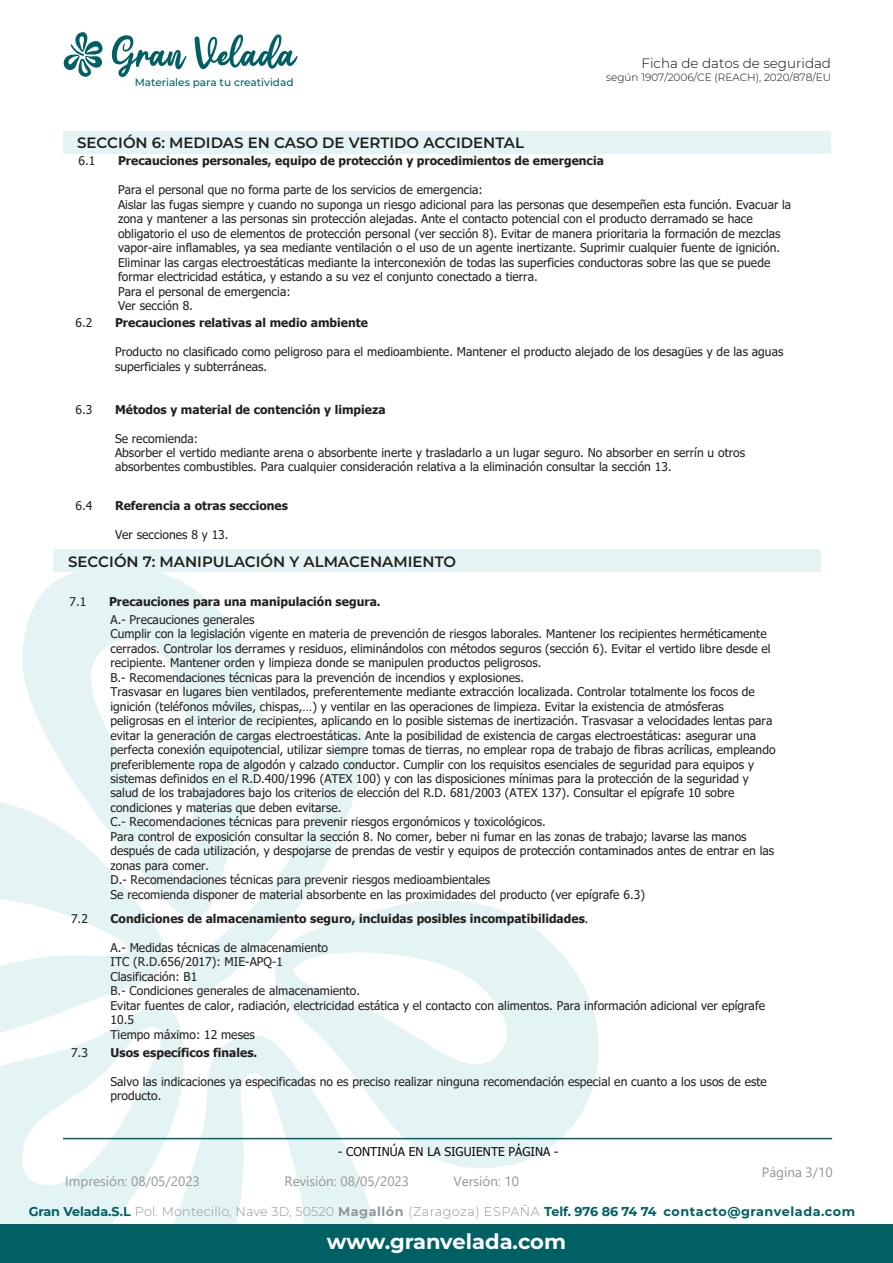
<style>
.page{position:relative;width:893px;height:1263px;background:#fff}
.page>*{position:absolute;margin:0;border:0;box-sizing:border-box;transform-origin:0 0}
.t1{font:700 21px "Montserrat";color:#fff}
.t2{font:600 15px "Montserrat";color:#231f20}
.t3{font:13.5px "Segoe UI";color:#939598}
.t4{font:300 13.5px "Montserrat";color:#0c090d}
.t5{font:700 12.75px "Montserrat";letter-spacing:.035em;color:#006063}
.t6{font:12.15px "Tahoma";color:#0c090d}
.t7{font:12px/14.4px "Tahoma";letter-spacing:.005em;color:#231f20}
.t8{font:700 12px "Tahoma";letter-spacing:.005em;color:#231f20}
.t9{font:300 10.5px "Montserrat";color:#0c090d}
.t10{font:500 10.5px "Montserrat";color:#006063}
.s1{font-family:"Myriad Pro";font-weight:400;font-size:15px}
.s2{font-weight:300;color:#919698}
.s3{color:#919698}
</style>
<div class="page">
<svg style="left:0;top:802px;width:165px;height:199px"></svg>
<svg style="left:282px;top:900px;width:346px;height:268px;fill:#e4f4f4"></svg>
<svg style="left:20px;top:563px;width:242px;height:386px;fill:#e4f4f4"></svg>
<svg style="left:0;top:1001px;width:180px;height:223px;fill:#e4f4f4"></svg>
<svg style="left:155px;top:1027px;width:232px;height:197px;fill:#e4f4f4"></svg>
<svg style="left:184px;top:714px;width:182px;height:282px"></svg>
<svg style="left:112px;top:35px;width:74px;height:42px"></svg>
<svg style="left:195px;top:34px;width:103px;height:35px"></svg>
<svg style="left:63px;top:32px;width:40px;height:45px"></svg>
<div style="left:0;top:1224px;width:893px;height:39px;background:#006063"></div>
<div style="left:63px;top:131px;width:767px;height:22px;background:#e4f4f4"></div>
<div style="left:54px;top:550px;width:767px;height:22px;background:#e4f4f4"></div>
<hr style="left:63px;top:1138px;width:769px;height:1px;background:#006063">
<p class="t10" style="left:135px;top:75px;width:160px">Materiales para tu creatividad</p>
<p class="t2" style="left:77px;top:132px;width:448px">SECCIÓN 6: MEDIDAS EN CASO DE VERTIDO ACCIDENTAL</p>
<p class="t4" style="left:641px;top:54px;width:191px">Ficha de datos de seguridad</p>
<p class="t9" style="left:606px;top:70px;width:226px">según 1907/2006/CE (REACH), 2020/878/EU</p>
<p class="t7" style="left:79px;top:155px;width:18px">6.1</p>
<p class="t8" style="left:118px;top:153px;width:487px">Precauciones personales, equipo de protección y procedimientos de emergencia</p>
<p class="t7" style="left:118px;top:183px;width:675px">Para el personal que no forma parte de los servicios de emergencia:<br>Aislar las fugas siempre y cuando no suponga un riesgo adicional para las personas que desempeñen esta función. Evacuar la zona y mantener a las personas sin protección alejadas. Ante el contacto potencial con el producto derramado se hace obligatorio el uso de elementos de protección personal (ver sección 8). Evitar de manera prioritaria la formación de mezclas vapor-aire inflamables, ya sea mediante ventilación o el uso de un agente inertizante. Suprimir cualquier fuente de ignición.<br>Eliminar las cargas electroestáticas mediante la interconexión de todas las superficies conductoras sobre las que se puede formar electricidad estática, y estando a su vez el conjunto conectado a tierra.<br>Para el personal de emergencia:<br>Ver sección 8.</p>
<p class="t7" style="left:76px;top:316px;width:18px">6.2</p>
<p class="t8" style="left:115px;top:315px;width:254px">Precauciones relativas al medio ambiente</p>
<p class="t7" style="left:115px;top:345px;width:670px">Producto no clasificado como peligroso para el medioambiente. Mantener el producto alejado de los desagües y de las aguas superficiales y subterráneas.</p>
<p class="t7" style="left:76px;top:403px;width:18px">6.3</p>
<p class="t8" style="left:115px;top:401px;width:272px">Métodos y material de contención y limpieza</p>
<p class="t7" style="left:115px;top:432px;width:632px">Se recomienda:<br>Absorber el vertido mediante arena o absorbente inerte y trasladarlo a un lugar seguro. No absorber en serrín u otros absorbentes combustibles. Para cualquier consideración relativa a la eliminación consultar la sección 13.</p>
<p class="t7" style="left:76px;top:499px;width:18px">6.4</p>
<p class="t8" style="left:115px;top:497px;width:174px">Referencia a otras secciones</p>
<p class="t7" style="left:115px;top:528px;width:115px">Ver secciones 8 y 13.</p>
<p class="t2" style="left:68px;top:551px;width:390px">SECCIÓN 7: MANIPULACIÓN Y ALMACENAMIENTO</p>
<p class="t7" style="left:70px;top:595px;width:18px">7.1</p>
<p class="t8" style="left:109px;top:594px;width:273px">Precauciones para una manipulación segura.</p>
<p class="t7" style="left:110px;top:613px;width:667px">A.- Precauciones generales<br>Cumplir con la legislación vigente en materia de prevención de riesgos laborales. Mantener los recipientes herméticamente cerrados. Controlar los derrames y residuos, eliminándolos con métodos seguros (sección 6). Evitar el vertido libre desde el recipiente. Mantener orden y limpieza donde se manipulen productos peligrosos.<br>B.- Recomendaciones técnicas para la prevención de incendios y explosiones.<br>Trasvasar en lugares bien ventilados, preferentemente mediante extracción localizada. Controlar totalmente los focos de ignición (teléfonos móviles, chispas,…) y ventilar en las operaciones de limpieza. Evitar la existencia de atmósferas peligrosas en el interior de recipientes, aplicando en lo posible sistemas de inertización. Trasvasar a velocidades lentas para evitar la generación de cargas electroestáticas. Ante la posibilidad de existencia de cargas electroestáticas: asegurar una perfecta conexión equipotencial, utilizar siempre tomas de tierras, no emplear ropa de trabajo de fibras acrílicas, empleando preferiblemente ropa de algodón y calzado conductor. Cumplir con los requisitos esenciales de seguridad para equipos y sistemas definidos en el R.D.400/1996 (ATEX 100) y con las disposiciones mínimas para la protección de la seguridad y salud de los trabajadores bajo los criterios de elección del R.D. 681/2003 (ATEX 137). Consultar el epígrafe 10 sobre condiciones y materias que deben evitarse.<br>C.- Recomendaciones técnicas para prevenir riesgos ergonómicos y toxicológicos.<br>Para control de exposición consultar la sección 8. No comer, beber ni fumar en las zonas de trabajo; lavarse las manos después de cada utilización, y despojarse de prendas de vestir y equipos de protección contaminados antes de entrar en las zonas para comer.<br>D.- Recomendaciones técnicas para prevenir riesgos medioambientales<br>Se recomienda disponer de material absorbente en las proximidades del producto (ver epígrafe 6.3)</p>
<p class="t7" style="left:71px;top:912px;width:18px">7.2</p>
<p class="t8" style="left:111px;top:910px;width:479px">Condiciones de almacenamiento seguro, incluidas posibles incompatibilidades<span class="s1">.</span></p>
<p class="t7" style="left:111px;top:941px;width:656px">A.- Medidas técnicas de almacenamiento<br>ITC (R.D.656/2017): MIE-APQ-1<br>Clasificación: B1<br>B.- Condiciones generales de almacenamiento.<br>Evitar fuentes de calor, radiación, electricidad estática y el contacto con alimentos. Para información adicional ver epígrafe 10.5<br>Tiempo máximo: 12 meses</p>
<p class="t7" style="left:71px;top:1046px;width:18px">7.3</p>
<p class="t8" style="left:111px;top:1044px;width:148px">Usos específicos finales.</p>
<p class="t7" style="left:111px;top:1075px;width:658px">Salvo las indicaciones ya especificadas no es preciso realizar ninguna recomendación especial en cuanto a los usos de este producto.</p>
<p class="t6" style="left:338px;top:1143px;width:222px">- CONTINÚA EN LA SIGUIENTE PÁGINA -</p>
<p class="t3" style="left:65px;top:1169px;width:136px">Impresión: 08/05/2023</p>
<p class="t3" style="left:285px;top:1169px;width:126px">Revisión: 08/05/2023</p>
<p class="t3" style="left:453px;top:1169px;width:67px">Versión: 10</p>
<p class="t3" style="left:762px;top:1160px;width:72px">Página 3/10</p>
<p class="t5" style="left:29px;top:1203px;width:828px">Gran Velada.S.L <span class="s2">Pol. Montecillo, Nave 3D, 50520</span> <span class="s3">Magallón</span> <span class="s2">(Zaragoza) ESPAÑA</span> Telf. 976 86 74 74 contacto@granvelada.com</p>
<h1 class="t1" style="left:327px;top:1226px;width:241px">www.granvelada.com</h1>
</div>
